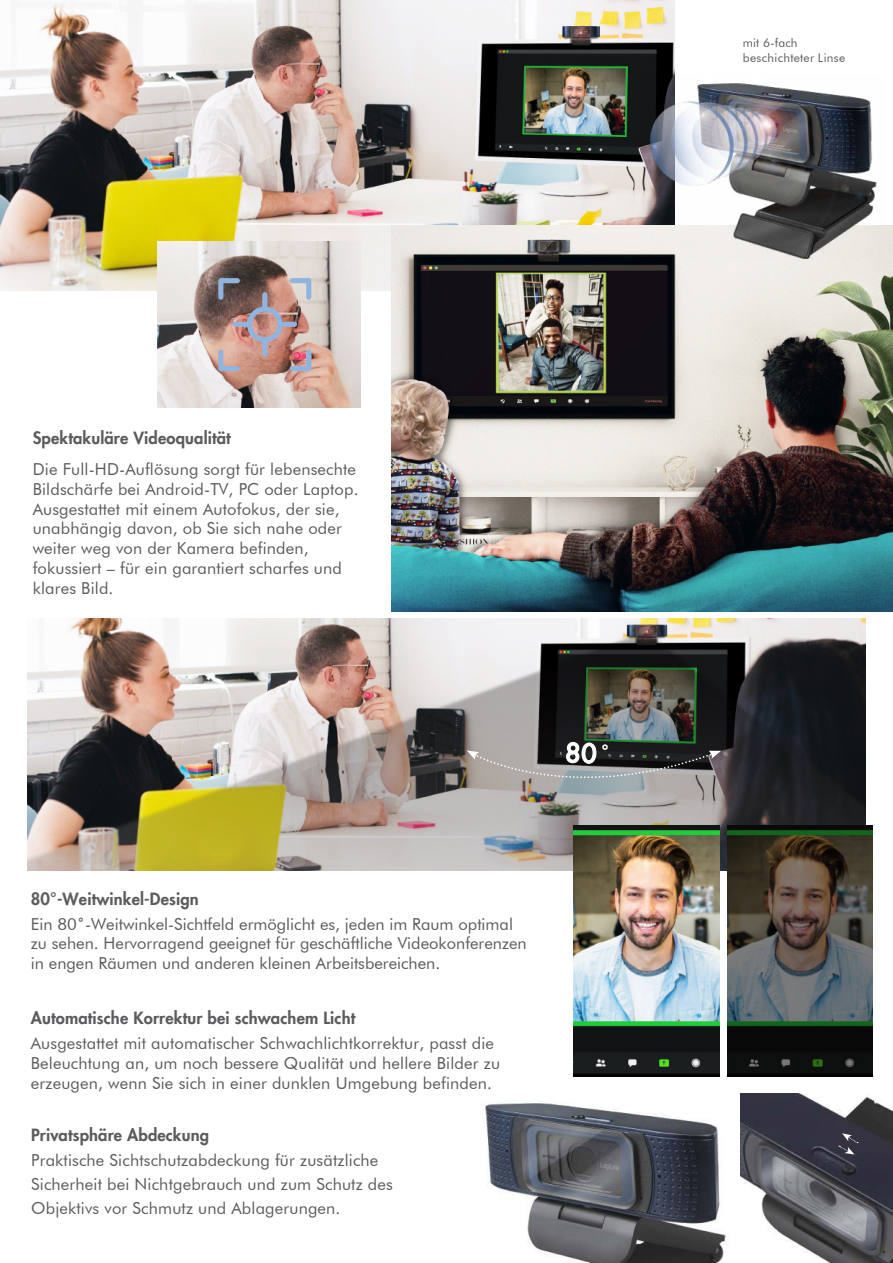
<style>
.page{position:relative;width:893px;height:1263px;background:#fff}
.page>*{position:absolute;margin:0;border:0;box-sizing:border-box;transform-origin:0 0}
.t1{font:16.5px/19.8px "Futura BT";letter-spacing:.01em;color:#5b5b5e}
.t2{font:700 16.5px "Futura LT Medium";letter-spacing:.01em;color:#5b5b5e}
.t3{font:12px/14.4px "Futura BT";letter-spacing:.025em;color:#5b5b5e}
</style>
<div class="page">
<img style="left:0;top:0;width:674px;height:290px">
<img style="left:157px;top:242px;width:204px;height:166px">
<img style="left:216px;top:276px;width:98px;height:98px">
<div style="left:262px;top:295px;width:5px;height:14px;background:#91b4df"></div>
<div style="left:262px;top:340px;width:5px;height:14px;background:#91b4df"></div>
<div style="left:235px;top:322px;width:14px;height:5px;background:#91b4df"></div>
<div style="left:280px;top:322px;width:15px;height:5px;background:#91b4df"></div>
<img style="left:28px;top:618px;width:838px;height:253px">
<img style="left:574px;top:825px;width:145px;height:252px">
<svg style="left:727px;top:825px;width:146px;height:252px;background:#41423c"></svg>
<img style="left:485px;top:1102px;width:242px;height:161px">
<img style="left:740px;top:1094px;width:153px;height:169px">
<svg style="left:839px;top:1133px;width:19px;height:21px"></svg>
<img style="left:391px;top:226px;width:502px;height:385px">
<img style="left:642px;top:77px;width:241px;height:182px">
<svg style="left:467px;top:742px;width:254px;height:58px;background:#7f7e7d"></svg>
<p class="t2" style="left:33px;top:427px;width:200px">Spektakuläre Videoqualität</p>
<p class="t1" style="left:33px;top:459px;width:327px">Die Full-HD-Auflösung sorgt für lebensechte Bildschärfe bei Android-TV, PC oder Laptop.<br>Ausgestattet mit einem Autofokus, der sie, unabhängig davon, ob Sie sich nahe oder weiter weg von der Kamera befinden, fokussiert – für ein garantiert scharfes und klares Bild.</p>
<p class="t2" style="left:31px;top:888px;width:169px">80°-Weitwinkel-Design</p>
<p class="t1" style="left:31px;top:914px;width:497px">Ein 80˚-Weitwinkel-Sichtfeld ermöglicht es, jeden im Raum optimal zu sehen. Hervorragend geeignet für geschäftliche Videokonferenzen in engen Räumen und anderen kleinen Arbeitsbereichen.</p>
<p class="t2" style="left:31px;top:1007px;width:326px">Automatische Korrektur bei schwachem Licht</p>
<p class="t1" style="left:31px;top:1033px;width:471px">Ausgestattet mit automatischer Schwachlichtkorrektur, passt die<br>Beleuchtung an, um noch bessere Qualität und hellere Bilder zu erzeugen, wenn Sie sich in einer dunklen Umgebung befinden.</p>
<p class="t2" style="left:31px;top:1124px;width:180px">Privatsphäre Abdeckung</p>
<p class="t1" style="left:31px;top:1147px;width:363px;line-height:24.3px">Praktische Sichtschutzabdeckung für zusätzliche<br>Sicherheit bei Nichtgebrauch und zum Schutz des<br>Objektivs vor Schmutz und Ablagerungen.</p>
<p class="t3" style="left:743px;top:36px;width:104px">mit 6-fach beschichteter Linse</p>
</div>
